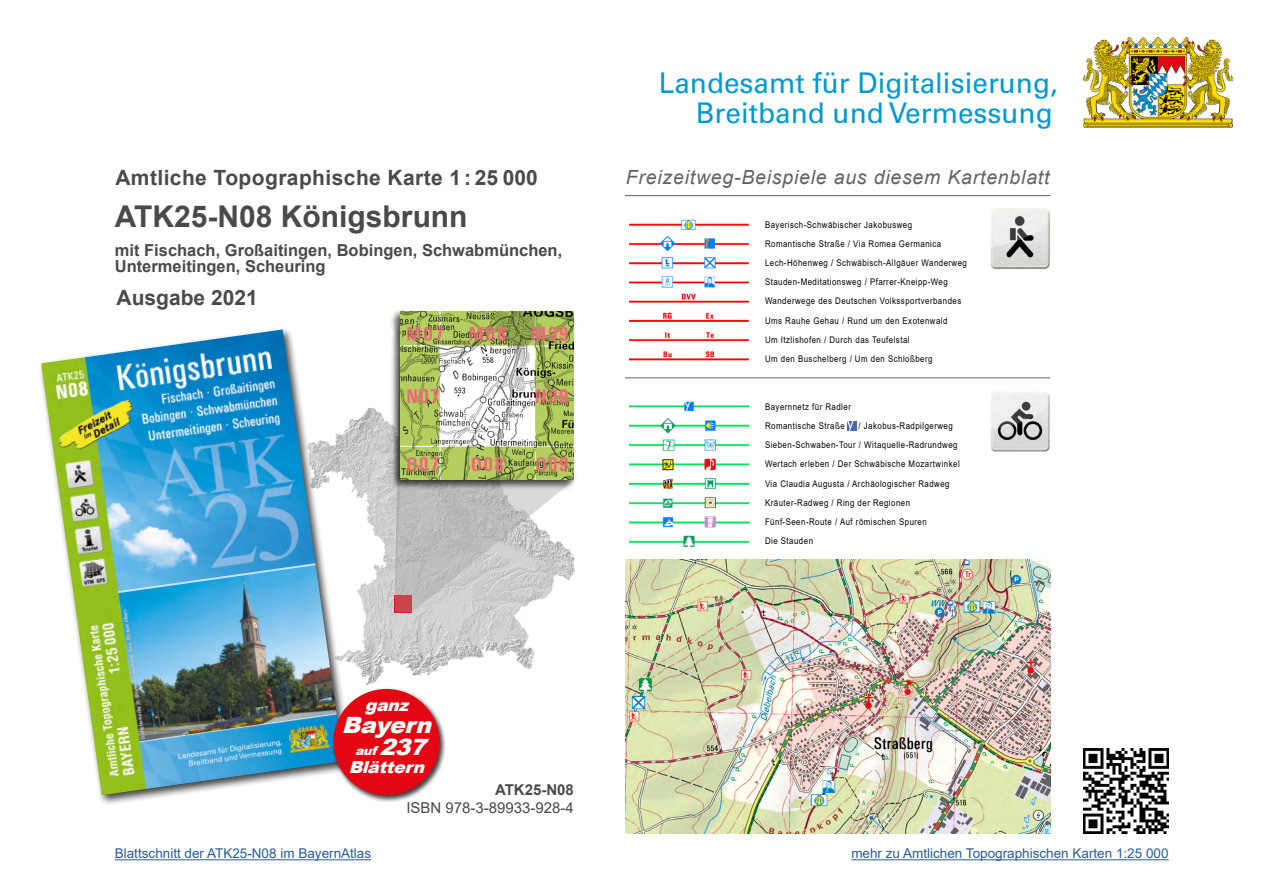
<style>
.page{position:relative;width:1263px;height:893px;background:#fff}
.page>*{position:absolute;margin:0;border:0;box-sizing:border-box;transform-origin:0 0}
.t1{font:700 30px "Arial";color:#4a4a49}
.t2{font:28.5px/30px "Univers";color:#0099d0;text-align:right}
.t3{font:italic 900 22.5px "Arial";color:#fff;scale:1.05 1}
.t4{font:700 21px "Arial";letter-spacing:.02em;color:#4a4a49}
.t5{font:700 21px "Arial";color:#4a4a49}
.t6{font:italic 19.5px "Arial";letter-spacing:.04em;color:#646363}
.t7{font:700 16.5px/16.5px "Arial";color:#4a4a49}
.t8{font:italic 900 16.5px "Arial";color:#fff;scale:1.05 1}
.t9{font:15px "Arial";color:#4a4a49}
.t10{font:700 15px "Arial";color:#4a4a49}
.t11{font:13.5px "Arial";color:#275b9b}
.t12{font:italic 900 12px "Arial";color:#fff;scale:1.05 1}
.t13{font:9.15px/19.2px "Arial";letter-spacing:.06em;color:#000;scale:.86 1}
.s1{font-size:22.5px}
</style>
<div class="page">
<img style="left:354px;top:408px;width:221px;height:277px">
<svg style="left:395px;top:491px;width:179px;height:121px;background:#cac9c9"></svg>
<hr style="left:625px;top:195px;width:425px;height:1px;background:#646363">
<hr style="left:625px;top:377px;width:425px;height:1px;background:#646363">
<div style="left:38px;top:326px;width:316px;height:480px;background:#000;opacity:.75"></div>
<img style="left:41px;top:330px;width:302px;height:465px">
<div style="left:390px;top:309px;width:186px;height:182px;background:#000;opacity:.75"></div>
<img style="left:401px;top:311px;width:173px;height:169px">
<img style="left:625px;top:559px;width:425px;height:274px">
<hr style="left:115px;top:859px;width:256px;height:1px;background:#275b9b">
<img style="left:629px;top:219px;width:120px;height:142px">
<img style="left:629px;top:401px;width:122px;height:147px">
<svg style="left:847px;top:421px;width:9px;height:9px"></svg>
<img style="left:990px;top:208px;width:60px;height:62px">
<img style="left:990px;top:392px;width:60px;height:60px">
<img style="left:1083px;top:38px;width:149px;height:89px">
<div style="left:331px;top:686px;width:115px;height:116px;background:#000;opacity:.75"></div>
<div style="left:333px;top:689px;width:107px;height:106px;background:#e30613;border-radius:50%"></div>
<img style="left:1083px;top:748px;width:85px;height:85px">
<hr style="left:851px;top:859px;width:317px;height:1px;background:#275b9b">
<h3 class="t4" style="left:115px;top:163px;width:424px">Amtliche Topographische Karte 1 : 25 000</h3>
<h1 class="t1" style="left:115px;top:195px;width:354px">ATK25-N08 Königsbrunn</h1>
<h3 class="t7" style="left:115px;top:242px;width:449px">mit Fischach, Großaitingen, Bobingen, Schwabmünchen,<br>Untermeitingen, Scheuring</h3>
<h3 class="t5" style="left:117px;top:282px;width:143px">Ausgabe 2021</h3>
<h2 class="t2" style="left:659px;top:68px;width:400px">Landesamt für Digitalisierung,<br>Breitband und Vermessung</h2>
<h3 class="t6" style="left:626px;top:165px;width:425px">Freizeitweg-Beispiele aus diesem Kartenblatt</h3>
<p class="t13" style="left:765px;top:215px;width:236px">Bayerisch-Schwäbischer Jakobusweg<br>Romantische Straße / Via Romea Germanica Lech-Höhenweg / Schwäbisch-Allgäuer Wanderweg Stauden-Meditationsweg / Pfarrer-Kneipp-Weg Wanderwege des Deutschen Volkssportverbandes Ums Rauhe Gehau / Rund um den Exotenwald<br>Um Itzlishofen / Durch das Teufelstal<br>Um den Buschelberg / Um den Schloßberg</p>
<p class="t13" style="left:765px;top:397px;width:101px">Bayernnetz für Radler<br>Romantische Straße</p>
<p class="t13" style="left:765px;top:416px;width:228px;text-indent:94px">/ Jakobus-Radpilgerweg Sieben-Schwaben-Tour / Witaquelle-Radrundweg Wertach erleben / Der Schwäbische Mozartwinkel Via Claudia Augusta / Archäologischer Radweg Kräuter-Radweg / Ring der Regionen Fünf-Seen-Route / Auf römischen Spuren<br>Die Stauden</p>
<h3 class="t8" style="left:365px;top:693px;width:49px">ganz</h3>
<h3 class="t3" style="left:342px;top:708px;width:94px">Bayern</h3>
<h3 class="t12" style="left:355px;top:742px;width:77px">auf <span class="s1">237</span></h3>
<h3 class="t8" style="left:349px;top:755px;width:79px">Blättern</h3>
<h3 class="t11" style="left:115px;top:844px;width:258px">Blattschnitt der ATK25-N08 im BayernAtlas</h3>
<h3 class="t10" style="left:495px;top:779px;width:80px">ATK25-N08</h3>
<h3 class="t9" style="left:406px;top:798px;width:169px">ISBN 978-3-89933-928-4</h3>
<h3 class="t11" style="left:851px;top:844px;width:319px">mehr zu Amtlichen Topographischen Karten 1:25 000</h3>
</div>
